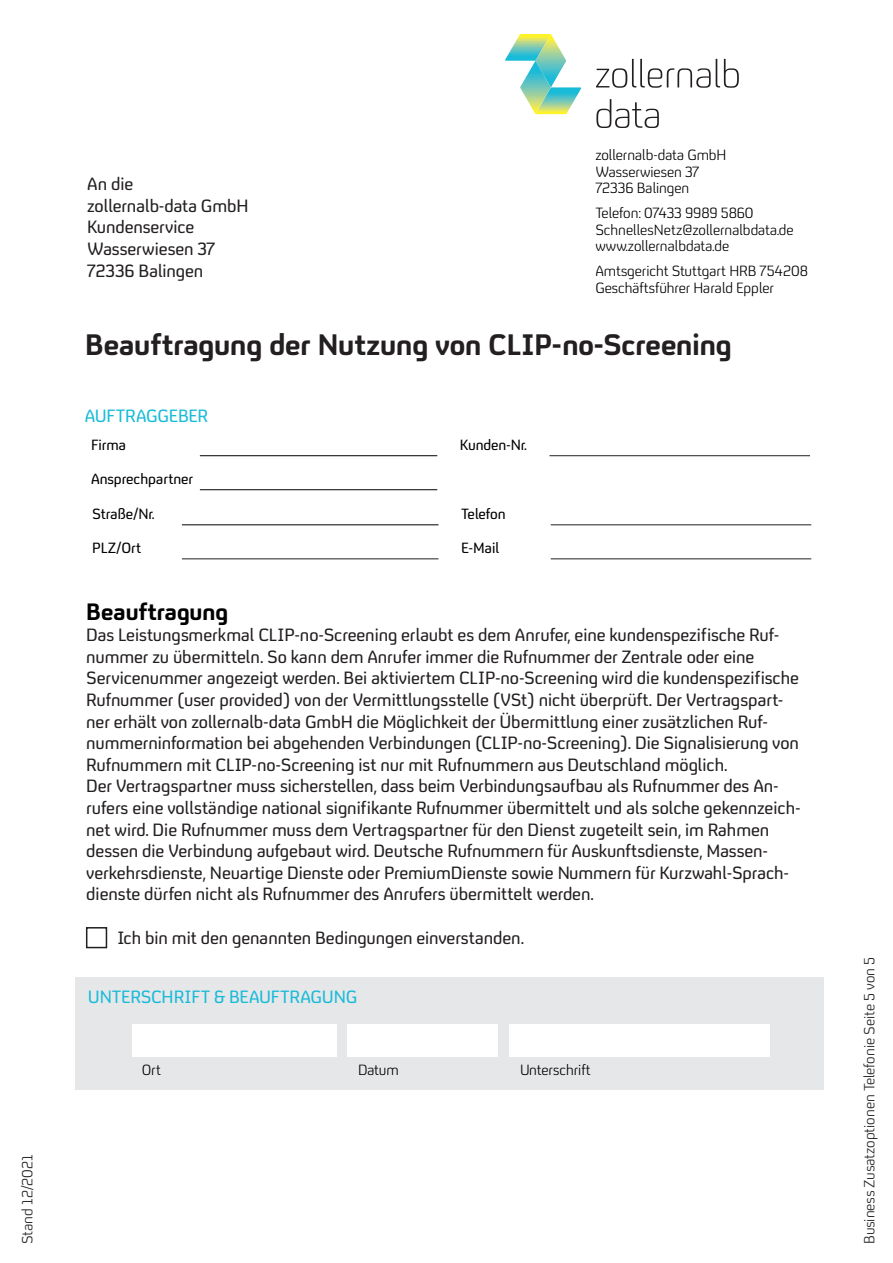
<style>
.page{position:relative;width:893px;height:1263px;background:#fff}
.page>*{position:absolute;margin:0;border:0;box-sizing:border-box;transform-origin:0 0}
.t1{font:30px "FS Untitled Bold 750";color:#231f20}
.t2{font:24px "FS Untitled Bold 750";letter-spacing:-.005em;color:#000}
.t3{font:18px/21.6px "FS Untitled Regular 450";letter-spacing:-.005em;color:#231f20}
.t4{font:18px "FS Untitled Regular 450";letter-spacing:-.01em;color:#18bbd8}
.t5{font:15px/16.5px "FS Untitled Light 350";letter-spacing:-.01em;color:#000}
.t6{font:15px "FS Untitled Regular 450";letter-spacing:-.005em;color:#000}
.t7{font:15px "FS Untitled Light 350";letter-spacing:-.005em;color:#231f20}
</style>
<div class="page">
<svg style="left:596px;top:59px;width:143px;height:29px"></svg>
<svg style="left:596px;top:99px;width:63px;height:29px"></svg>
<svg style="left:505px;top:34px;width:76px;height:80px"></svg>
<hr style="left:200px;top:455px;width:237px;height:1px;background:#000">
<hr style="left:200px;top:489px;width:237px;height:1px;background:#000">
<hr style="left:549px;top:455px;width:261px;height:1px;background:#231f20">
<hr style="left:182px;top:524px;width:256px;height:1px;background:#000">
<hr style="left:182px;top:558px;width:256px;height:1px;background:#231f20">
<hr style="left:551px;top:524px;width:260px;height:1px;background:#231f20">
<hr style="left:551px;top:558px;width:260px;height:1px;background:#231f20">
<div style="left:86px;top:927px;width:21px;height:21px;border:2px solid #231f20"></div>
<div style="left:75px;top:977px;width:749px;height:112px;background:#e6e7e9"></div>
<div style="left:509px;top:1024px;width:261px;height:32px;background:#fff"></div>
<div style="left:347px;top:1024px;width:151px;height:32px;background:#fff"></div>
<div style="left:132px;top:1024px;width:205px;height:32px;background:#fff"></div>
<p class="t7" style="left:19px;top:1244px;width:91px;rotate:-90deg">Stand 12/2021</p>
<p class="t3" style="left:87px;top:173px;width:48px">An die</p>
<p class="t3" style="left:87px;top:195px;width:163px">zollernalb-data GmbH</p>
<p class="t3" style="left:87px;top:216px;width:130px">Kundenservice<br>Wasserwiesen 37<br>72336 Balingen</p>
<p class="t5" style="left:595px;top:147px;width:133px">zollernalb-data GmbH<br>Wasserwiesen 37<br>72336 Balingen</p>
<p class="t5" style="left:595px;top:205px;width:200px">Telefon: 07433 9989 5860<br>SchnellesNetz@zollernalbdata.de www.zollernalbdata.de</p>
<p class="t5" style="left:595px;top:263px;width:214px">Amtsgericht Stuttgart HRB 754208<br>Geschäftsführer Harald Eppler</p>
<p class="t1" style="left:85px;top:327px;width:648px">Beauftragung der Nutzung von CLIP-no-Screening</p>
<p class="t4" style="left:85px;top:405px;width:126px">AUFTRAGGEBER</p>
<p class="t6" style="left:91px;top:436px;width:37px">Firma</p>
<p class="t6" style="left:91px;top:470px;width:104px">Ansprechpartner</p>
<p class="t6" style="left:92px;top:505px;width:64px">Straße/Nr.</p>
<p class="t6" style="left:92px;top:539px;width:50px">PLZ/Ort</p>
<p class="t6" style="left:460px;top:436px;width:68px">Kunden-Nr.</p>
<p class="t6" style="left:461px;top:505px;width:46px">Telefon</p>
<p class="t6" style="left:461px;top:539px;width:40px">E-Mail</p>
<p class="t2" style="left:86px;top:597px;width:143px">Beauftragung</p>
<p class="t3" style="left:86px;top:624px;width:714px">Das Leistungsmerkmal CLIP-no-Screening erlaubt es dem Anrufer, eine kundenspezifische Ruf&shy;nummer zu übermitteln. So kann dem Anrufer immer die Rufnummer der Zentrale oder eine Servicenummer angezeigt werden. Bei aktiviertem CLIP-no-Screening wird die kundenspezifische Rufnummer (user provided) von der Vermittlungsstelle (VSt) nicht überprüft. Der Vertragspart&shy;ner erhält von zollernalb-data GmbH die Möglichkeit der Übermittlung einer zusätzlichen Ruf&shy;nummerninformation bei abgehenden Verbindungen (CLIP-no-Screening). Die Signalisierung von Rufnummern mit CLIP-no-Screening ist nur mit Rufnummern aus Deutschland möglich.</p>
<p class="t3" style="left:86px;top:775px;width:716px">Der Vertragspartner muss sicherstellen, dass beim Verbindungsaufbau als Rufnummer des An&shy;rufers eine vollständige national signifikante Rufnummer übermittelt und als solche gekennzeich&shy;net wird. Die Rufnummer muss dem Vertragspartner für den Dienst zugeteilt sein, im Rahmen dessen die Verbindung aufgebaut wird. Deutsche Rufnummern für Auskunftsdienste, Massen&shy;verkehrsdienste, Neuartige Dienste oder PremiumDienste sowie Nummern für Kurzwahl-Sprach&shy;dienste dürfen nicht als Rufnummer des Anrufers übermittelt werden.</p>
<p class="t3" style="left:117px;top:927px;width:408px">Ich bin mit den genannten Bedingungen einverstanden.</p>
<p class="t4" style="left:88px;top:987px;width:271px">UNTERSCHRIFT &amp; BEAUFTRAGUNG</p>
<p class="t5" style="left:142px;top:1062px;width:20px">Ort</p>
<p class="t5" style="left:358px;top:1062px;width:42px">Datum</p>
<p class="t5" style="left:520px;top:1062px;width:72px">Unterschrift</p>
<p class="t7" style="left:861px;top:1244px;width:289px;rotate:-90deg">Business Zusatzoptionen Telefonie Seite 5 von 5</p>
</div>
